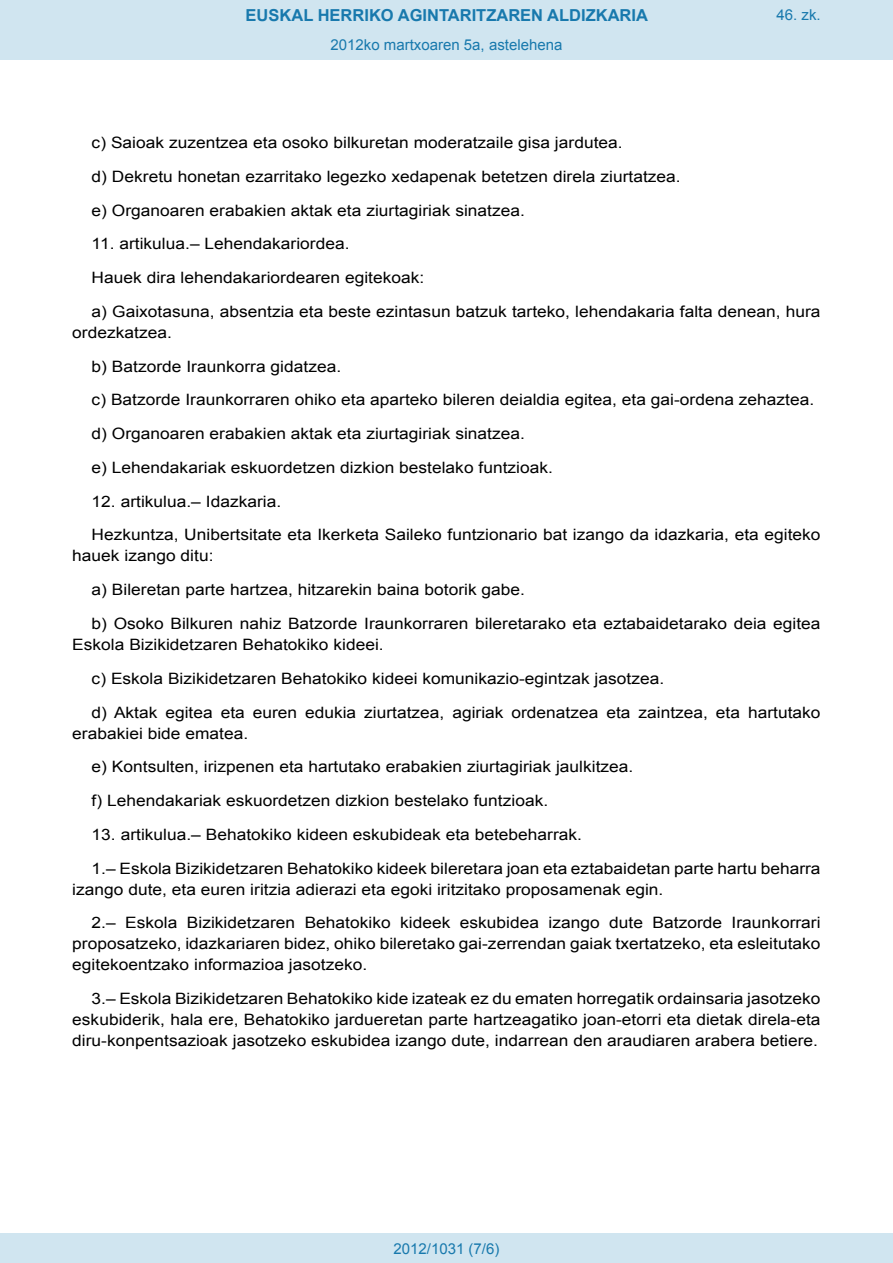
<style>
.page{position:relative;width:893px;height:1263px;background:#fff}
.page>*{position:absolute;margin:0;border:0;box-sizing:border-box;transform-origin:0 0}
.t1{font:700 16.5px "Arial";color:#1879ad}
.BOPVDetalle{font:15.6px/21px "Arial";color:#000;scale:1.11 1}
.Paginacion_Centro{font:15px "Arial";color:#1879ad}
</style>
<div class="page">
<div style="left:0;top:0;width:893px;height:60px;background:#d0e5f0"></div>
<div style="left:0;top:1233px;width:893px;height:30px;background:#d0e5f0"></div>
<p class="t1" style="left:246px;top:4px;width:404px">EUSKAL HERRIKO AGINTARITZAREN ALDIZKARIA</p>
<p class="Paginacion_Centro" style="left:331px;top:35px;width:233px">2012ko martxoaren 5a, astelehena</p>
<p class="Paginacion_Centro" style="left:776px;top:5px;width:46px">46. zk.</p>
<p class="BOPVDetalle" style="left:92px;top:132px;width:480px">c) Saioak zuzentzea eta osoko bilkuretan moderatzaile gisa jardutea.</p>
<p class="BOPVDetalle" style="left:92px;top:166px;width:532px">d) Dekretu honetan ezarritako legezko xedapenak betetzen direla ziurtatzea.</p>
<p class="BOPVDetalle" style="left:92px;top:200px;width:392px">e) Organoaren erabakien aktak eta ziurtagiriak sinatzea.</p>
<p class="BOPVDetalle" style="left:92px;top:234px;width:234px">11. artikulua.– Lehendakariordea.</p>
<p class="BOPVDetalle" style="left:92px;top:267px;width:301px">Hauek dira lehendakariordearen egitekoak:</p>
<p class="BOPVDetalle" style="left:72px;top:301px;width:676px;text-indent:19px">a) Gaixotasuna, absentzia eta beste ezintasun batzuk tarteko, lehendakaria falta denean, hura ordezkatzea.</p>
<p class="BOPVDetalle" style="left:92px;top:356px;width:226px">b) Batzorde Iraunkorra gidatzea.</p>
<p class="BOPVDetalle" style="left:92px;top:390px;width:652px">c) Batzorde Iraunkorraren ohiko eta aparteko bileren deialdia egitea, eta gai-ordena zehaztea.</p>
<p class="BOPVDetalle" style="left:92px;top:423px;width:392px">d) Organoaren erabakien aktak eta ziurtagiriak sinatzea.</p>
<p class="BOPVDetalle" style="left:92px;top:457px;width:417px">e) Lehendakariak eskuordetzen dizkion bestelako funtzioak.</p>
<p class="BOPVDetalle" style="left:92px;top:491px;width:172px">12. artikulua.– Idazkaria.</p>
<p class="BOPVDetalle" style="left:72px;top:525px;width:676px;text-indent:19px">Hezkuntza, Unibertsitate eta Ikerketa Saileko funtzionario bat izango da idazkaria, eta egiteko hauek izango ditu:</p>
<p class="BOPVDetalle" style="left:92px;top:579px;width:392px">a) Bileretan parte hartzea, hitzarekin baina botorik gabe.</p>
<p class="BOPVDetalle" style="left:72px;top:613px;width:676px;text-indent:19px">b) Osoko Bilkuren nahiz Batzorde Iraunkorraren bileretarako eta eztabaidetarako deia egitea<br>Eskola Bizikidetzaren Behatokiko kideei.</p>
<p class="BOPVDetalle" style="left:92px;top:668px;width:517px">c) Eskola Bizikidetzaren Behatokiko kideei komunikazio-egintzak jasotzea.</p>
<p class="BOPVDetalle" style="left:72px;top:702px;width:676px;text-indent:19px">d) Aktak egitea eta euren edukia ziurtatzea, agiriak ordenatzea eta zaintzea, eta hartutako erabakiei bide ematea.</p>
<p class="BOPVDetalle" style="left:92px;top:756px;width:490px">e) Kontsulten, irizpenen eta hartutako erabakien ziurtagiriak jaulkitzea.</p>
<p class="BOPVDetalle" style="left:92px;top:790px;width:413px">f) Lehendakariak eskuordetzen dizkion bestelako funtzioak.</p>
<p class="BOPVDetalle" style="left:92px;top:824px;width:443px">13. artikulua.– Behatokiko kideen eskubideak eta betebeharrak.</p>
<p class="BOPVDetalle" style="left:72px;top:858px;width:676px;text-indent:19px">1.– Eskola Bizikidetzaren Behatokiko kideek bileretara joan eta eztabaidetan parte hartu beharra izango dute, eta euren iritzia adierazi eta egoki iritzitako proposamenak egin.</p>
<p class="BOPVDetalle" style="left:72px;top:912px;width:676px;text-align:justify;text-indent:19px">2.– Eskola Bizikidetzaren Behatokiko kideek eskubidea izango dute Batzorde Iraunkorrari proposatzeko, idazkariaren bidez, ohiko bileretako gai-zerrendan gaiak txertatzeko, eta esleitutako egitekoentzako informazioa jasotzeko.</p>
<p class="BOPVDetalle" style="left:72px;top:988px;width:676px;text-align:justify;text-indent:19px">3.– Eskola Bizikidetzaren Behatokiko kide izateak ez du ematen horregatik ordainsaria jasotzeko eskubiderik, hala ere, Behatokiko jardueretan parte hartzeagatiko joan-etorri eta dietak direla-eta diru-konpentsazioak jasotzeko eskubidea izango dute, indarrean den araudiaren arabera betiere.</p>
<p class="Paginacion_Centro" style="left:393px;top:1238px;width:107px">2012/1031 (7/6)</p>
</div>
